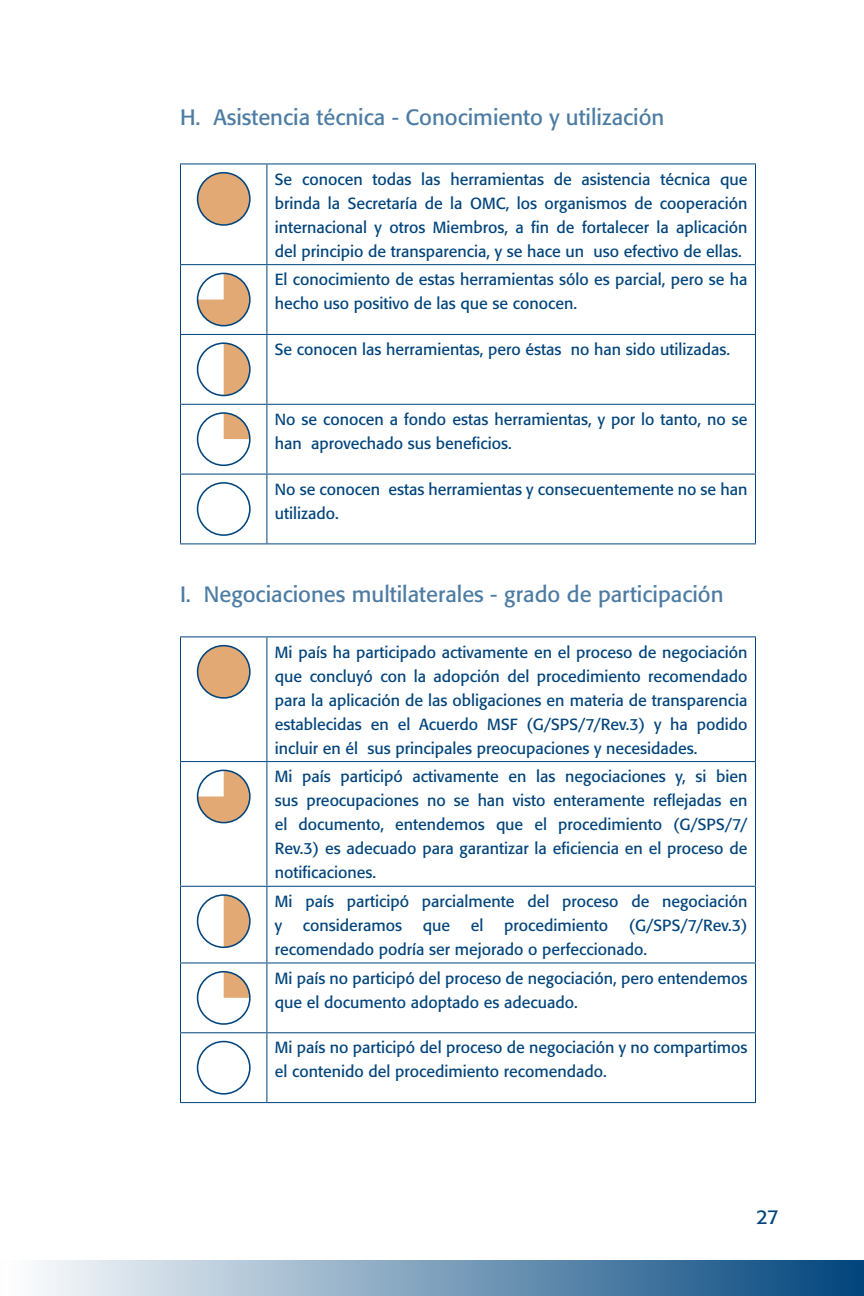
<style>
.page{position:relative;width:864px;height:1296px;background:#fff}
.page>*{position:absolute;margin:0;border:0;box-sizing:border-box;transform-origin:0 0}
.t1{font:22px "Formata";color:#4d7ca3}
.t2{font:20px "Formata";color:#00447c}
.t3{font:16px/24px "Formata";color:#00447c}
</style>
<div class="page">
<div style="left:2px;top:1260px;width:862px;height:36px;background:linear-gradient(to right,#fff,#01457c)"></div>
<hr style="left:0;top:1260px;width:2px;height:36px;background:#00447c">
<hr style="left:180px;top:163px;width:87px;height:1px;background:#00447c">
<hr style="left:180px;top:164px;width:1px;height:100px;background:#00447c">
<hr style="left:267px;top:163px;width:489px;height:1px;background:#00447c">
<hr style="left:266px;top:164px;width:1px;height:100px;background:#00447c">
<hr style="left:755px;top:164px;width:1px;height:100px;background:#00447c">
<hr style="left:180px;top:264px;width:87px;height:1px;background:#00447c">
<hr style="left:180px;top:265px;width:1px;height:69px;background:#00447c">
<hr style="left:267px;top:264px;width:489px;height:1px;background:#00447c">
<hr style="left:266px;top:265px;width:1px;height:69px;background:#00447c">
<hr style="left:755px;top:265px;width:1px;height:69px;background:#00447c">
<hr style="left:180px;top:334px;width:87px;height:1px;background:#00447c">
<hr style="left:180px;top:335px;width:1px;height:69px;background:#00447c">
<hr style="left:267px;top:334px;width:489px;height:1px;background:#00447c">
<hr style="left:266px;top:335px;width:1px;height:69px;background:#00447c">
<hr style="left:755px;top:335px;width:1px;height:69px;background:#00447c">
<hr style="left:180px;top:404px;width:87px;height:1px;background:#00447c">
<hr style="left:180px;top:405px;width:1px;height:69px;background:#00447c">
<hr style="left:267px;top:404px;width:489px;height:1px;background:#00447c">
<hr style="left:266px;top:405px;width:1px;height:69px;background:#00447c">
<hr style="left:755px;top:405px;width:1px;height:69px;background:#00447c">
<hr style="left:180px;top:474px;width:87px;height:1px;background:#00447c">
<hr style="left:180px;top:475px;width:1px;height:68px;background:#00447c">
<hr style="left:267px;top:474px;width:489px;height:1px;background:#00447c">
<hr style="left:266px;top:475px;width:1px;height:68px;background:#00447c">
<hr style="left:755px;top:475px;width:1px;height:68px;background:#00447c">
<hr style="left:180px;top:543px;width:87px;height:1px;background:#00447c">
<hr style="left:267px;top:543px;width:489px;height:1px;background:#00447c">
<div style="left:198px;top:173px;width:52px;height:52px;background:#e3a975;border-radius:50%"></div>
<div style="left:197px;top:172px;width:54px;height:54px;border:2px solid #00447c;border-radius:50%"></div>
<svg style="left:198px;top:273px;width:52px;height:53px"></svg>
<div style="left:197px;top:273px;width:54px;height:53px;border:2px solid #00447c;border-radius:50%"></div>
<svg style="left:224px;top:345px;width:25px;height:50px"></svg>
<div style="left:197px;top:342px;width:54px;height:54px;border:2px solid #00447c;border-radius:50%"></div>
<svg style="left:224px;top:415px;width:24px;height:24px"></svg>
<div style="left:197px;top:412px;width:54px;height:54px;border:2px solid #00447c;border-radius:50%"></div>
<div style="left:197px;top:482px;width:54px;height:54px;border:2px solid #00447c;border-radius:50%"></div>
<hr style="left:180px;top:636px;width:87px;height:1px;background:#00447c">
<hr style="left:180px;top:637px;width:1px;height:124px;background:#00447c">
<hr style="left:267px;top:636px;width:489px;height:1px;background:#00447c">
<hr style="left:266px;top:637px;width:1px;height:124px;background:#00447c">
<hr style="left:755px;top:637px;width:1px;height:124px;background:#00447c">
<hr style="left:180px;top:761px;width:87px;height:1px;background:#00447c">
<hr style="left:180px;top:762px;width:1px;height:124px;background:#00447c">
<hr style="left:267px;top:761px;width:489px;height:1px;background:#00447c">
<hr style="left:266px;top:762px;width:1px;height:124px;background:#00447c">
<hr style="left:755px;top:762px;width:1px;height:124px;background:#00447c">
<hr style="left:180px;top:886px;width:87px;height:1px;background:#00447c">
<hr style="left:180px;top:887px;width:1px;height:75px;background:#00447c">
<hr style="left:267px;top:886px;width:489px;height:1px;background:#00447c">
<hr style="left:266px;top:887px;width:1px;height:75px;background:#00447c">
<hr style="left:755px;top:887px;width:1px;height:75px;background:#00447c">
<hr style="left:180px;top:962px;width:87px;height:1px;background:#00447c">
<hr style="left:180px;top:963px;width:1px;height:69px;background:#00447c">
<hr style="left:267px;top:962px;width:489px;height:1px;background:#00447c">
<hr style="left:266px;top:963px;width:1px;height:69px;background:#00447c">
<hr style="left:755px;top:963px;width:1px;height:69px;background:#00447c">
<hr style="left:180px;top:1032px;width:87px;height:1px;background:#00447c">
<hr style="left:180px;top:1033px;width:1px;height:69px;background:#00447c">
<hr style="left:267px;top:1032px;width:489px;height:1px;background:#00447c">
<hr style="left:266px;top:1033px;width:1px;height:69px;background:#00447c">
<hr style="left:755px;top:1033px;width:1px;height:69px;background:#00447c">
<hr style="left:180px;top:1102px;width:87px;height:1px;background:#00447c">
<hr style="left:267px;top:1102px;width:489px;height:1px;background:#00447c">
<div style="left:198px;top:646px;width:52px;height:52px;background:#e3a975;border-radius:50%"></div>
<div style="left:197px;top:645px;width:54px;height:54px;border:2px solid #00447c;border-radius:50%"></div>
<svg style="left:198px;top:770px;width:52px;height:53px"></svg>
<div style="left:197px;top:770px;width:54px;height:53px;border:2px solid #00447c;border-radius:50%"></div>
<svg style="left:224px;top:897px;width:25px;height:50px"></svg>
<div style="left:197px;top:894px;width:54px;height:54px;border:2px solid #00447c;border-radius:50%"></div>
<svg style="left:224px;top:972px;width:25px;height:26px"></svg>
<div style="left:197px;top:971px;width:54px;height:54px;border:2px solid #00447c;border-radius:50%"></div>
<div style="left:197px;top:1041px;width:54px;height:54px;border:2px solid #00447c;border-radius:50%"></div>
<h1 class="t1" style="left:180px;top:104px;width:486px">H. Asistencia técnica - Conocimiento y utilización</h1>
<p class="t3" style="left:275px;top:167px;width:474px;text-align:justify">Se conocen todas las herramientas de asistencia técnica que brinda la Secretaría de la OMC, los organismos de cooperación internacional y otros Miembros, a fin de fortalecer la aplicación del principio de transparencia, y se hace un uso efectivo de ellas.</p>
<p class="t3" style="left:275px;top:268px;width:474px">El conocimiento de estas herramientas sólo es parcial, pero se ha hecho uso positivo de las que se conocen.</p>
<p class="t3" style="left:275px;top:337px;width:457px">Se conocen las herramientas, pero éstas no han sido utilizadas.</p>
<p class="t3" style="left:275px;top:407px;width:474px">No se conocen a fondo estas herramientas, y por lo tanto, no se han aprovechado sus beneficios.</p>
<p class="t3" style="left:275px;top:477px;width:474px">No se conocen estas herramientas y consecuentemente no se han utilizado.</p>
<h1 class="t1" style="left:180px;top:581px;width:545px">I. Negociaciones multilaterales - grado de participación</h1>
<p class="t3" style="left:275px;top:640px;width:474px;text-align:justify">Mi país ha participado activamente en el proceso de negociación que concluyó con la adopción del procedimiento recomendado para la aplicación de las obligaciones en materia de transparencia establecidas en el Acuerdo MSF (G/SPS/7/Rev.3) y ha podido incluir en él sus principales preocupaciones y necesidades.</p>
<p class="t3" style="left:275px;top:765px;width:474px;text-align:justify">Mi país participó activamente en las negociaciones y, si bien sus preocupaciones no se han visto enteramente reflejadas en el documento, entendemos que el procedimiento (G/SPS/7/ Rev.3) es adecuado para garantizar la eficiencia en el proceso de notificaciones.</p>
<p class="t3" style="left:275px;top:889px;width:474px">Mi país participó parcialmente del proceso de negociación y</p>
<p class="t3" style="left:303px;top:913px;width:101px">consideramos</p>
<p class="t3" style="left:423px;top:913px;width:29px">que</p>
<p class="t3" style="left:471px;top:913px;width:14px">el</p>
<p class="t3" style="left:504px;top:913px;width:105px">procedimiento</p>
<p class="t3" style="left:275px;top:913px;width:474px;text-indent:354px">(G/SPS/7/Rev.3) recomendado podría ser mejorado o perfeccionado.</p>
<p class="t3" style="left:275px;top:966px;width:474px">Mi país no participó del proceso de negociación, pero entendemos que el documento adoptado es adecuado.</p>
<p class="t3" style="left:275px;top:1036px;width:474px">Mi país no participó del proceso de negociación y no compartimos el contenido del procedimiento recomendado.</p>
<p class="t2" style="left:756px;top:1205px;width:24px">27</p>
</div>
